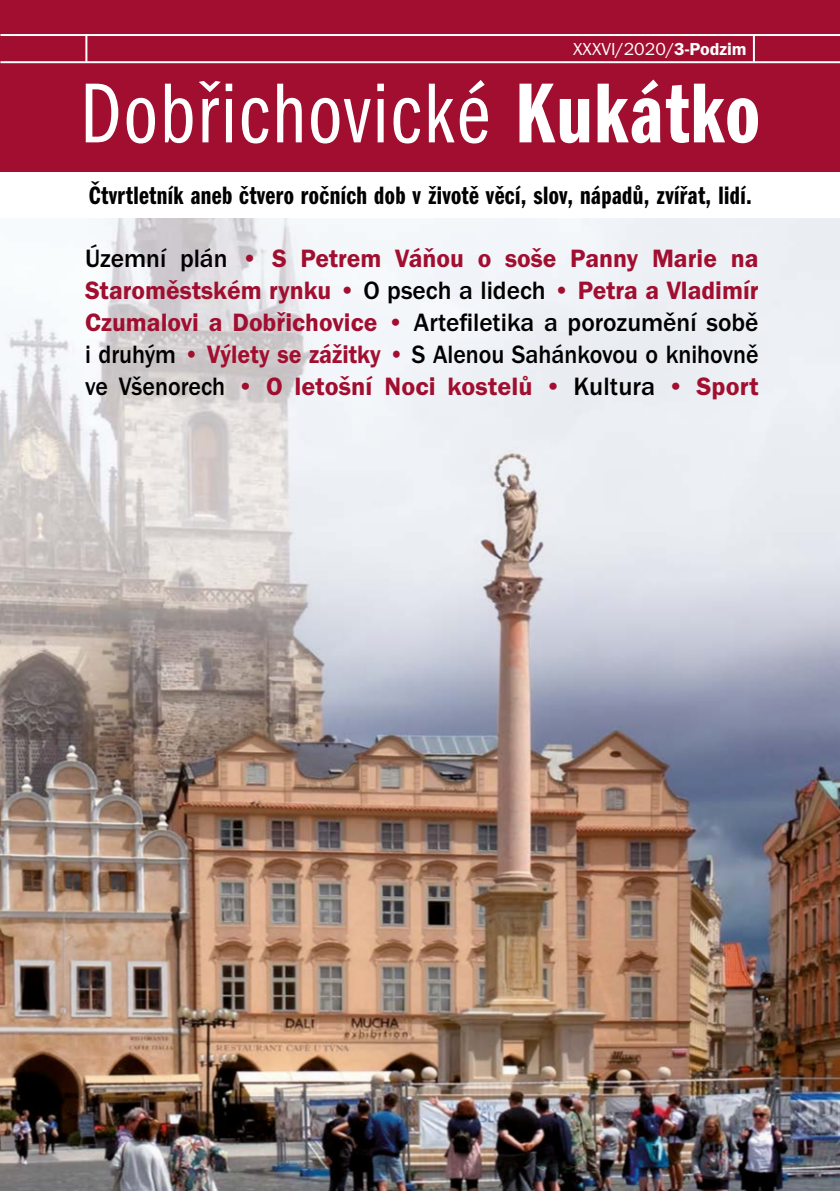
<style>
.page{position:relative;width:840px;height:1191px;background:#fff}
.page>*{position:absolute;margin:0;border:0;box-sizing:border-box;transform-origin:0 0}
.t1{font:88px "Franklin Got Itc TOT Boo Com";letter-spacing:.02em;color:#fff}
.t2{font:26px/32px "Franklin Got Itc TOT Dem";color:#a10e2f}
.t3{font:500 26px/32px "Franklin Got Itc TOT";color:#000}
.t4{font:26px "Franklin Got Itc TOT Dem Com";letter-spacing:.015em;color:#000}
.t5{font:18px "Franklin Got Itc TOT Boo";color:#fff}
.s1{font-family:"Franklin Got Itc TOT Dem"}
.s2{font-family:"Franklin Got Itc TOT Dem Com"}
.s3{font-family:"Franklin Got Itc TOT";font-weight:500;color:#000}
.s4{font-family:"Franklin Got Itc TOT Dem";font-weight:400;color:#a10e2f}
.s5{font-family:"Franklin Got Itc TOT Boo"}
</style>
<div class="page">
<div style="left:0;top:0;width:839px;height:171px;background:#a10e2f"></div>
<img style="left:0;top:218px;width:839px;height:973px">
<hr style="left:0;top:61px;width:839px;height:2px;background:#fff">
<hr style="left:0;top:34px;width:839px;height:2px;background:#fff">
<hr style="left:85px;top:35px;width:2px;height:27px;background:#fff">
<hr style="left:752px;top:35px;width:2px;height:27px;background:#fff">
<p class="t5" style="left:573px;top:39px;width:175px">XXXVI/2020/<span class="s1">3-Podzim</span></p>
<h1 class="t1" style="left:80px;top:65px;width:680px">Dobřichovické <span class="s2">Kukátko</span></h1>
<p class="t4" style="left:89px;top:180px;width:664px">Čtvrtletník aneb čtvero ročních dob v životě věcí, slov, nápadů, zvířat, lidí.</p>
<p class="t2" style="left:85px;top:242px;width:674px"><span class="s3">Územní plán</span> • S Petrem Váňou o soše Panny Marie na<br>Staroměstském rynku • <span class="s3">O psech a lidech</span> • Petra a Vladimír</p>
<p class="t3" style="left:85px;top:306px;width:674px"><span class="s4">Czumalovi a Dobřichovice •</span> Artefiletika a porozumění sobě i druhým <span class="s4">• Výlety se zážitky •</span> S Alenou Sahánkovou o knihovně</p>
<p class="t2" style="left:85px;top:370px;width:674px"><span class="s3">ve Všenorech</span> • O letošní Noci kostelů <span class="s5">•</span> <span class="s3">Kultura</span> • Sport</p>
</div>
